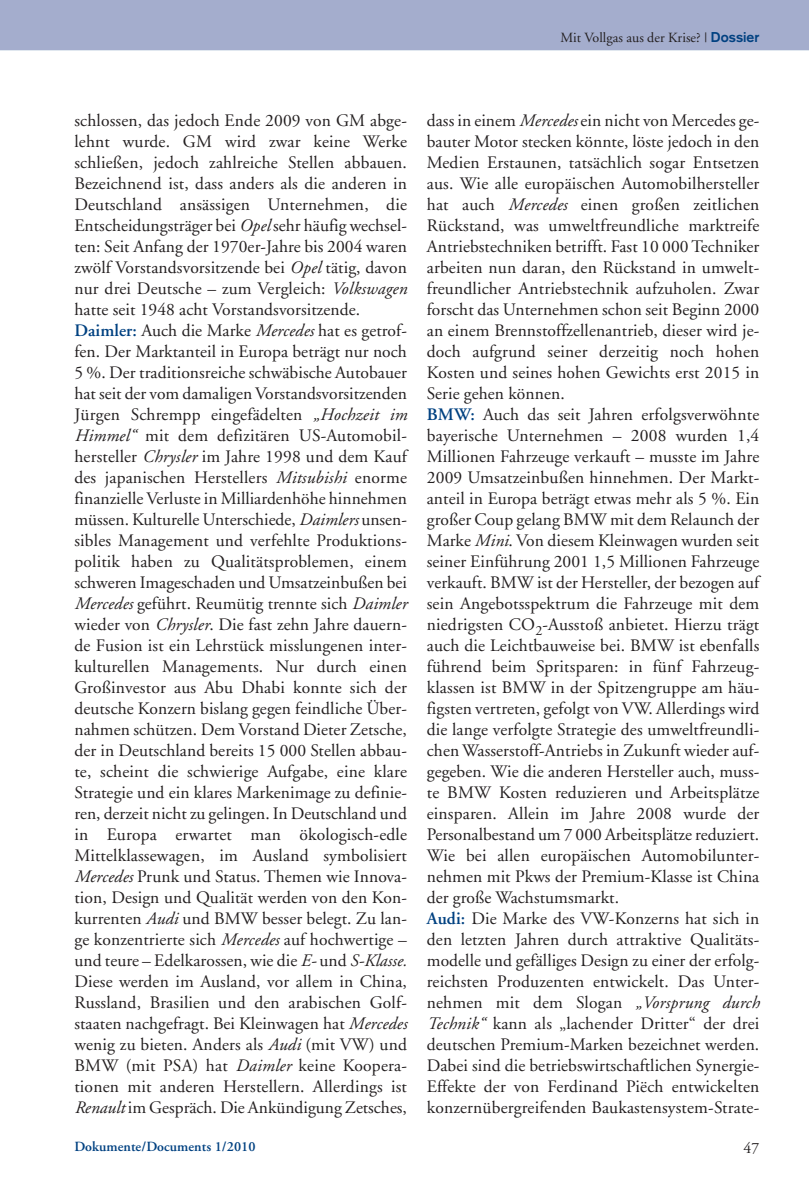
<style>
.page{position:relative;width:809px;height:1191px;background:#fff}
.page>*{position:absolute;margin:0;border:0;box-sizing:border-box;transform-origin:0 0}
.t1{font:17.5px/21px "Adobe Garamond";letter-spacing:.005em;color:#231f20}
.t2{font:15.75px "Adobe Garamond";color:#231f20}
.t3{font:14px "Adobe Garamond";letter-spacing:.005em;color:#231f20}
.t4{font:600 14px "Adobe Garamond";letter-spacing:.005em;color:#014181}
.s1{font-family:"Akzidenz Grotesk";font-weight:700;color:#014181}
.s2{font-style:italic}
.s3{font-weight:600;color:#014181}
</style>
<div class="page">
<div style="left:0;top:0;width:809px;height:50px;background:#a4adcd"></div>
<p class="t3" style="left:560px;top:32px;width:200px">Mit Vollgas aus der Krise? | <span class="s1">Dossier</span></p>
<p class="t1" style="left:74px;top:111px;width:334px">schlossen, das jedoch Ende 2009 von GM abge&shy;lehnt wurde. GM wird zwar keine Werke schließen, jedoch zahlreiche Stellen abbauen.<br>Bezeichnend ist, dass anders als die anderen in Deutschland ansässigen Unternehmen, die Entscheidungsträger bei <span class="s2">Opel</span> sehr häufig wechsel&shy;ten: Seit Anfang der 1970er-Jahre bis 2004 waren zwölf Vorstandsvorsitzende bei <span class="s2">Opel</span> tätig, davon nur drei Deutsche – zum Vergleich: <span class="s2">Volkswagen </span>hatte seit 1948 acht Vorstandsvorsitzende.<br><span class="s3">Daimler:</span> Auch die Marke <span class="s2">Mercedes</span> hat es getrof&shy;fen. Der Marktanteil in Europa beträgt nur noch 5 %. Der traditionsreiche schwäbische Autobauer hat seit der vom damaligen Vorstandsvorsitzenden Jürgen Schrempp eingefädelten <span class="s2">„Hochzeit im Himmel“</span> mit dem defizitären US-Automobil&shy;hersteller <span class="s2">Chrysler</span> im Jahre 1998 und dem Kauf des japanischen Herstellers <span class="s2">Mitsubishi</span> enorme finanzielle Verluste in Milliardenhöhe hinnehmen müssen. Kulturelle Unterschiede, <span class="s2">Daimlers</span> unsen&shy;sibles Management und verfehlte Produktions&shy;politik haben zu Qualitätsproblemen, einem schweren Imageschaden und Umsatzeinbußen bei <span class="s2">Mercedes</span> geführt. Reumütig trennte sich <span class="s2">Daimler </span>wieder von <span class="s2">Chrysler</span>. Die fast zehn Jahre dauern&shy;de Fusion ist ein Lehrstück misslungenen inter&shy;kulturellen Managements. Nur durch einen Großinvestor aus Abu Dhabi konnte sich der deutsche Konzern bislang gegen feindliche Über&shy;nahmen schützen. Dem Vorstand Dieter Zetsche, der in Deutschland bereits 15 000 Stellen abbau&shy;te, scheint die schwierige Aufgabe, eine klare Strategie und ein klares Markenimage zu definie&shy;ren, derzeit nicht zu gelingen. In Deutschland und in Europa erwartet man ökologisch-edle Mittelklassewagen, im Ausland symbolisiert <span class="s2">Mercedes</span> Prunk und Status. Themen wie Innova&shy;tion, Design und Qualität werden von den Kon&shy;kurrenten <span class="s2">Audi</span> und BMW besser belegt. Zu lan&shy;ge konzentrierte sich <span class="s2">Mercedes</span> auf hochwertige – und teure – Edelkarossen, wie die <span class="s2">E-</span> und <span class="s2">S-Klasse.<br></span>Diese werden im Ausland, vor allem in China, Russland, Brasilien und den arabischen Golf&shy;staaten nachgefragt. Bei Kleinwagen hat <span class="s2">Mercedes </span>wenig zu bieten. Anders als <span class="s2">Audi</span> (mit VW) und BMW (mit PSA) hat <span class="s2">Daimler</span> keine Koopera&shy;tionen mit anderen Herstellern. Allerdings ist <span class="s2">Renault</span> im Gespräch. Die Ankündigung Zetsches,</p>
<p class="t1" style="left:427px;top:111px;width:334px">dass in einem <span class="s2">Mercedes</span> ein nicht von Mercedes ge&shy;bauter Motor stecken könnte, löste jedoch in den Medien Erstaunen, tatsächlich sogar Entsetzen aus. Wie alle europäischen Automobilhersteller hat auch <span class="s2">Mercedes</span> einen großen zeitlichen Rückstand, was umweltfreundliche marktreife Antriebstechniken betrifft. Fast 10 000Techniker arbeiten nun daran, den Rückstand in umwelt&shy;freundlicher Antriebstechnik aufzuholen. Zwar forscht das Unternehmen schon seit Beginn 2000 an einem Brennstoffzellenantrieb, dieser wird je&shy;doch aufgrund seiner derzeitig noch hohen Kosten und seines hohen Gewichts erst 2015 in Serie gehen können.<br><span class="s3">BMW:</span> Auch das seit Jahren erfolgsverwöhnte bayerische Unternehmen – 2008 wurden 1,4<br>Millionen Fahrzeuge verkauft – musste im Jahre 2009 Umsatzeinbußen hinnehmen. Der Markt&shy;anteil in Europa beträgt etwas mehr als 5 %. Ein großer Coup gelang BMW mit dem Relaunch der Marke <span class="s2">Mini</span>. Von diesem Kleinwagen wurden seit seiner Einführung 2001 1,5 Millionen Fahrzeuge verkauft. BMW ist der Hersteller, der bezogen auf sein Angebotsspektrum die Fahrzeuge mit dem niedrigsten CO<sub>2</sub>-Ausstoß anbietet. Hierzu trägt auch die Leichtbauweise bei. BMW ist ebenfalls führend beim Spritsparen: in fünf Fahrzeug&shy;klassen ist BMW in der Spitzengruppe am häu&shy;figsten vertreten, gefolgt von VW. Allerdings wird die lange verfolgte Strategie des umweltfreundli&shy;chen Wasserstoff-Antriebs in Zukunft wieder auf&shy;gegeben. Wie die anderen Hersteller auch, muss&shy;te BMW Kosten reduzieren und Arbeitsplätze einsparen. Allein im Jahre 2008 wurde der Personalbestand um 7 000 Arbeitsplätze reduziert.<br>Wie bei allen europäischen Automobilunter&shy;nehmen mit Pkws der Premium-Klasse ist China der große Wachstumsmarkt.<br><span class="s3">Audi:</span> Die Marke des VW-Konzerns hat sich in den letzten Jahren durch attraktive Qualitäts&shy;modelle und gefälliges Design zu einer der erfolg&shy;reichsten Produzenten entwickelt. Das Unter&shy;nehmen mit dem Slogan <span class="s2">„Vorsprung durch Technik“</span> kann als „lachender Dritter“ der drei deutschen Premium-Marken bezeichnet werden.<br>Dabei sind die betriebswirtschaftlichen Synergie-Effekte der von Ferdinand Piëch entwickelten konzernübergreifenden Baukastensystem-Strate-</p>
<p class="t4" style="left:74px;top:1141px;width:183px">Dokumente/Documents 1/2010</p>
<p class="t2" style="left:743px;top:1141px;width:17px">47</p>
</div>
